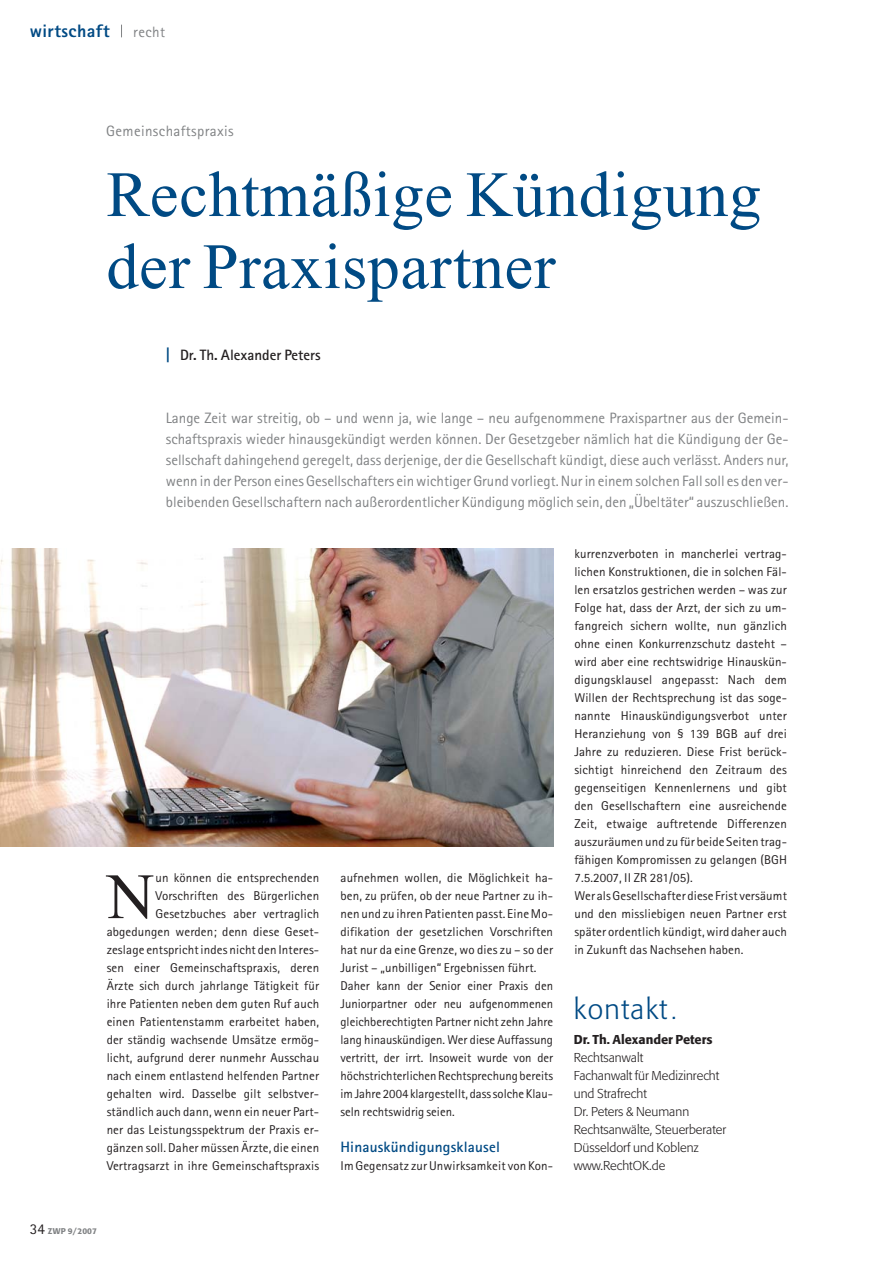
<style>
.page{position:relative;width:893px;height:1263px;background:#fff}
.page>*{position:absolute;margin:0;border:0;box-sizing:border-box;transform-origin:0 0}
.t1{font:64.5px/72px "Times New Roman";letter-spacing:.01em;color:#004a84}
.t2{font:64.5px "Times New Roman";color:#231f20}
.t3{font:300 28.5px "Formata";letter-spacing:.05em;color:#004a84}
.t4{font:800 18px "Rotis Sans Serif";letter-spacing:.025em;color:#004a84}
.t5{font:15px/21px "Rotis Sans Serif";color:#808284;text-align:justify}
.t6{font:700 15px "Rotis Sans Serif";letter-spacing:.01em;color:#004a84}
.t7{font:700 15px "Rotis Sans Serif";color:#231f20}
.t8{font:15px "Rotis Sans Serif";letter-spacing:.025em;color:#808284}
.t9{font:12.75px/18px "Rotis Sans Serif";letter-spacing:.01em;color:#231f20}
.t10{font:300 12.75px/18px "Formata";color:#231f20}
.t11{font:500 12.75px "Formata";color:#231f20}
.t12{font:500 8.25px "Formata";letter-spacing:.02em;color:#808284}
.s1{font-size:16.5px;color:#004a84}
.s2{font-family:"Rotis Sans Serif";font-weight:400;font-size:15px;color:#231f20}
.s3{font-size:24px}
</style>
<div class="page">
<svg style="left:121px;top:25px;width:1px;height:12px"></svg>
<img style="left:0;top:549px;width:553px;height:297px">
<h3 class="t4" style="left:30px;top:25px;width:81px">wirtschaft</h3>
<p class="t5" style="left:133px;top:23px;width:33px">recht</p>
<p class="t8" style="left:106px;top:126px;width:129px">Gemeinschaftspraxis</p>
<h1 class="t1" style="left:106px;top:164px;width:656px">Rechtmäßige Kündigung der Praxispartner</h1>
<p class="t7" style="left:166px;top:350px;width:156px"><span class="s1">|</span> Dr. Th. Alexander Peters</p>
<p class="t5" style="left:166px;top:409px;width:624px">Lange Zeit war streitig, ob – und wenn ja, wie lange – neu aufgenommene Praxispartner aus der Gemein&shy;schaftspraxis wieder hinausgekündigt werden können. Der Gesetzgeber nämlich hat die Kündigung der Ge&shy;sellschaft dahingehend geregelt, dass derjenige, der die Gesellschaft kündigt, diese auch verlässt. Anders nur, wenn in der Person eines Gesellschafters ein wichtiger Grund vorliegt. Nur in einem solchen Fall soll es den ver&shy;bleibenden Gesellschaftern nach außerordentlicher Kündigung möglich sein, den „Übeltäter“ auszuschließen.</p>
<p class="t9" style="left:107px;top:870px;width:214px;text-align:right">un können die entsprechenden Vorschriften des Bürgerlichen Gesetzbuches aber vertraglich abgedungen werden; denn diese Geset&shy;zeslage entspricht indes nicht den Interes&shy;sen einer Gemeinschaftspraxis, deren Ärzte sich durch jahrlange Tätigkeit für ihre Patienten neben dem guten Ruf auch einen Patientenstamm erarbeitet haben, der ständig wachsende Umsätze ermög&shy;licht, aufgrund derer nunmehr Ausschau nach einem entlastend helfenden Partner gehalten wird. Dasselbe gilt selbstver&shy;ständlich auch dann, wenn ein neuer Part&shy;ner das Leistungsspektrum der Praxis er&shy;gänzen soll. Daher müssen Ärzte, die einen Vertragsarzt in ihre Gemeinschaftspraxis</p>
<p class="t9" style="left:340px;top:870px;width:214px">aufnehmen wollen, die Möglichkeit ha&shy;ben, zu prüfen, ob der neue Partner zu ih&shy;nen und zu ihren Patienten passt. Eine Mo&shy;difikation der gesetzlichen Vorschriften hat nur da eine Grenze, wo dies zu – so der Jurist – „unbilligen“ Ergebnissen führt.<br>Daher kann der Senior einer Praxis den Juniorpartner oder neu aufgenommenen gleichberechtigten Partner nicht zehn Jahre lang hinauskündigen. Wer diese Auffassung vertritt, der irrt. Insoweit wurde von der höchstrichterlichen Rechtsprechung bereits im Jahre 2004 klargestellt, dass solche Klau&shy;seln rechtswidrig seien.</p>
<h1 class="t2" style="left:107px;top:873px;width:49px">N</h1>
<p class="t6" style="left:340px;top:1142px;width:161px">Hinauskündigungsklausel</p>
<p class="t9" style="left:340px;top:1158px;width:214px">Im Gegensatz zur Unwirksamkeit von Kon-</p>
<p class="t12" style="left:30px;top:1227px;width:69px"><span class="s2">34</span> ZWP 9/2007</p>
<p class="t9" style="left:574px;top:546px;width:214px">kurrenzverboten in mancherlei vertrag&shy;lichen Konstruktionen, die in solchen Fäl&shy;len ersatzlos gestrichen werden – was zur Folge hat, dass der Arzt, der sich zu um&shy;fangreich sichern wollte, nun gänzlich ohne einen Konkurrenzschutz dasteht – wird aber eine rechtswidrige Hinauskün&shy;digungsklausel angepasst: Nach dem Willen der Rechtsprechung ist das soge&shy;nannte Hinauskündigungsverbot unter Heranziehung von § 139 BGB auf drei Jahre zu reduzieren. Diese Frist berück&shy;sichtigt hinreichend den Zeitraum des gegenseitigen Kennenlernens und gibt den Gesellschaftern eine ausreichende Zeit, etwaige auftretende Differenzen auszuräumen und zu für beide Seiten trag&shy;fähigen Kompromissen zu gelangen (BGH 7.5.2007, II ZR 281/05).<br>Wer als Gesellschafter diese Frist versäumt und den missliebigen neuen Partner erst später ordentlich kündigt, wird daher auch in Zukunft das Nachsehen haben.</p>
<h2 class="t3" style="left:574px;top:996px;width:104px">kontakt <span class="s3">.</span></h2>
<p class="t11" style="left:574px;top:1034px;width:140px">Dr. Th. Alexander Peters</p>
<p class="t10" style="left:574px;top:1049px;width:154px">Rechtsanwalt<br>Fachanwalt für Medizinrecht und Strafrecht<br>Dr. Peters &amp; Neumann<br>Rechtsanwälte, Steuerberater<br>Düsseldorf und Koblenz www.RechtOK.de</p>
</div>
